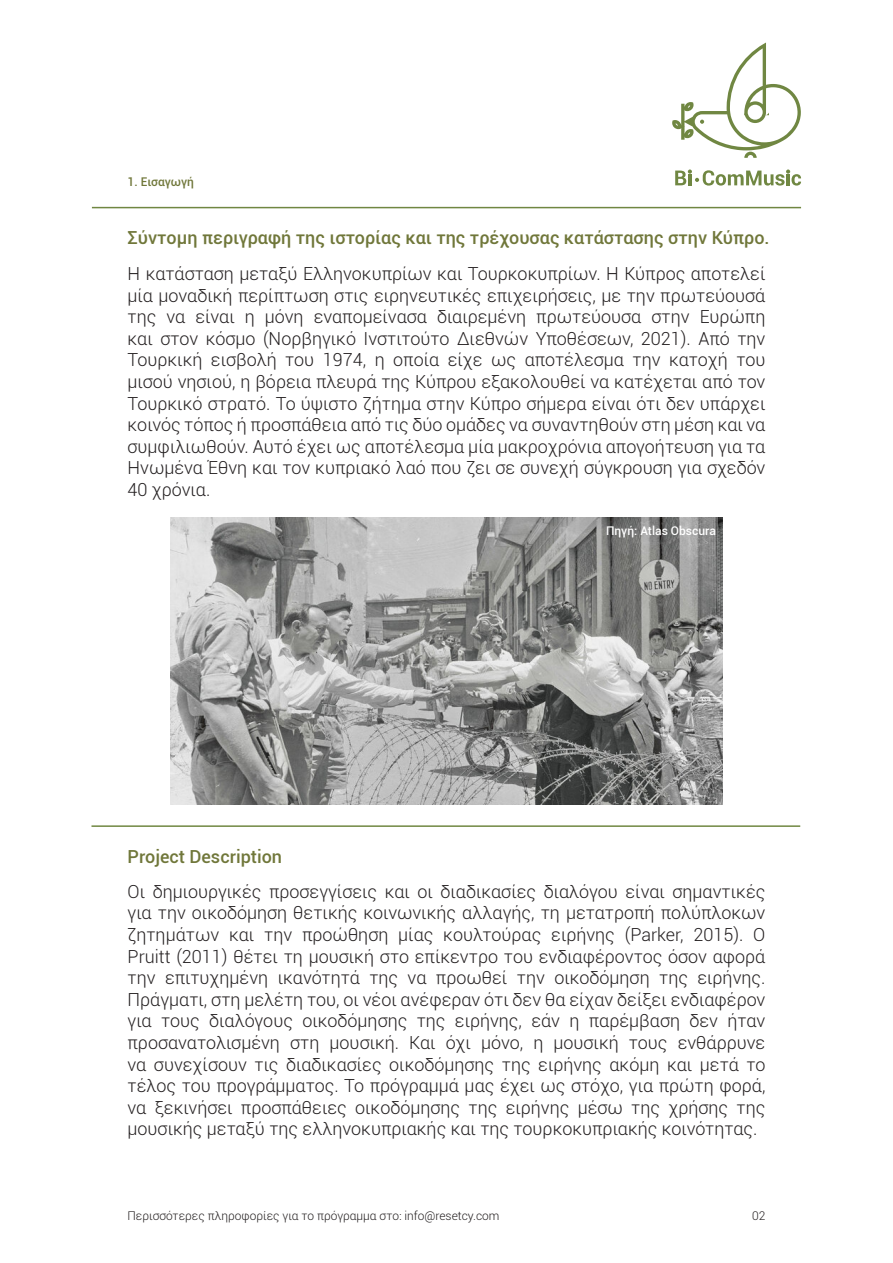
<style>
.page{position:relative;width:893px;height:1263px;background:#fff}
.page>*{position:absolute;margin:0;border:0;box-sizing:border-box;transform-origin:0 0}
.t1{font:300 18px/21.6px "Roboto";color:#231f20;text-align:justify}
.t2{font:500 18px "Roboto";color:#70773a}
.t3{font:300 12px "Roboto";color:#231f20}
.t4{font:500 12px "Roboto";color:#fff}
.t5{font:500 12px "Roboto";color:#70773a}
</style>
<div class="page">
<svg style="left:675px;top:169px;width:126px;height:17px"></svg>
<svg style="left:672px;top:43px;width:129px;height:115px"></svg>
<hr style="left:92px;top:207px;width:709px;height:1px;background:#708742">
<hr style="left:91px;top:825px;width:709px;height:2px;background:#708742">
<img style="left:171px;top:517px;width:551px;height:287px">
<p class="t5" style="left:128px;top:173px;width:68px">1. Εισαγωγή</p>
<p class="t2" style="left:128px;top:225px;width:644px">Σύντομη περιγραφή της ιστορίας και της τρέχουσας κατάστασης στην Κύπρο.</p>
<p class="t1" style="left:128px;top:262px;width:639px">Η κατάσταση μεταξύ Ελληνοκυπρίων και Τουρκοκυπρίων. Η Κύπρος αποτελεί μία μοναδική περίπτωση στις ειρηνευτικές επιχειρήσεις, με την πρωτεύουσά της να είναι η μόνη εναπομείνασα διαιρεμένη πρωτεύουσα στην Ευρώπη και στον κόσμο (Νορβηγικό Ινστιτούτο Διεθνών Υποθέσεων, 2021). Από την Τουρκική εισβολή του 1974, η οποία είχε ως αποτέλεσμα την κατοχή του μισού νησιού, η βόρεια πλευρά της Κύπρου εξακολουθεί να κατέχεται από τον Τουρκικό στρατό. Το ύψιστο ζήτημα στην Κύπρο σήμερα είναι ότι δεν υπάρχει κοινός τόπος ή προσπάθεια από τις δύο ομάδες να συναντηθούν στη μέση και να συμφιλιωθούν. Αυτό έχει ως αποτέλεσμα μία μακροχρόνια απογοήτευση για τα Ηνωμένα Έθνη και τον κυπριακό λαό που ζει σε συνεχή σύγκρουση για σχεδόν 40 χρόνια.</p>
<p class="t2" style="left:128px;top:843px;width:156px">Project Description</p>
<p class="t4" style="left:606px;top:522px;width:111px">Πηγή: Atlas Obscura</p>
<p class="t1" style="left:128px;top:880px;width:639px">Οι δημιουργικές προσεγγίσεις και οι διαδικασίες διαλόγου είναι σημαντικές για την οικοδόμηση θετικής κοινωνικής αλλαγής, τη μετατροπή πολύπλοκων ζητημάτων και την προώθηση μίας κουλτούρας ειρήνης (Parker, 2015). Ο Pruitt (2011) θέτει τη μουσική στο επίκεντρο του ενδιαφέροντος όσον αφορά την επιτυχημένη ικανότητά της να προωθεί την οικοδόμηση της ειρήνης.<br>Πράγματι, στη μελέτη του, οι νέοι ανέφεραν ότι δεν θα είχαν δείξει ενδιαφέρον για τους διαλόγους οικοδόμησης της ειρήνης, εάν η παρέμβαση δεν ήταν προσανατολισμένη στη μουσική. Και όχι μόνο, η μουσική τους ενθάρρυνε να συνεχίσουν τις διαδικασίες οικοδόμησης της ειρήνης ακόμη και μετά το τέλος του προγράμματος. Το πρόγραμμά μας έχει ως στόχο, για πρώτη φορά, να ξεκινήσει προσπάθειες οικοδόμησης της ειρήνης μέσω της χρήσης της μουσικής μεταξύ της ελληνοκυπριακής και της τουρκοκυπριακής κοινότητας.</p>
<p class="t3" style="left:128px;top:1208px;width:373px">Περισσότερες πληροφορίες για το πρόγραμμα στο: info@resetcy.com</p>
<p class="t3" style="left:752px;top:1207px;width:15px">02</p>
</div>
